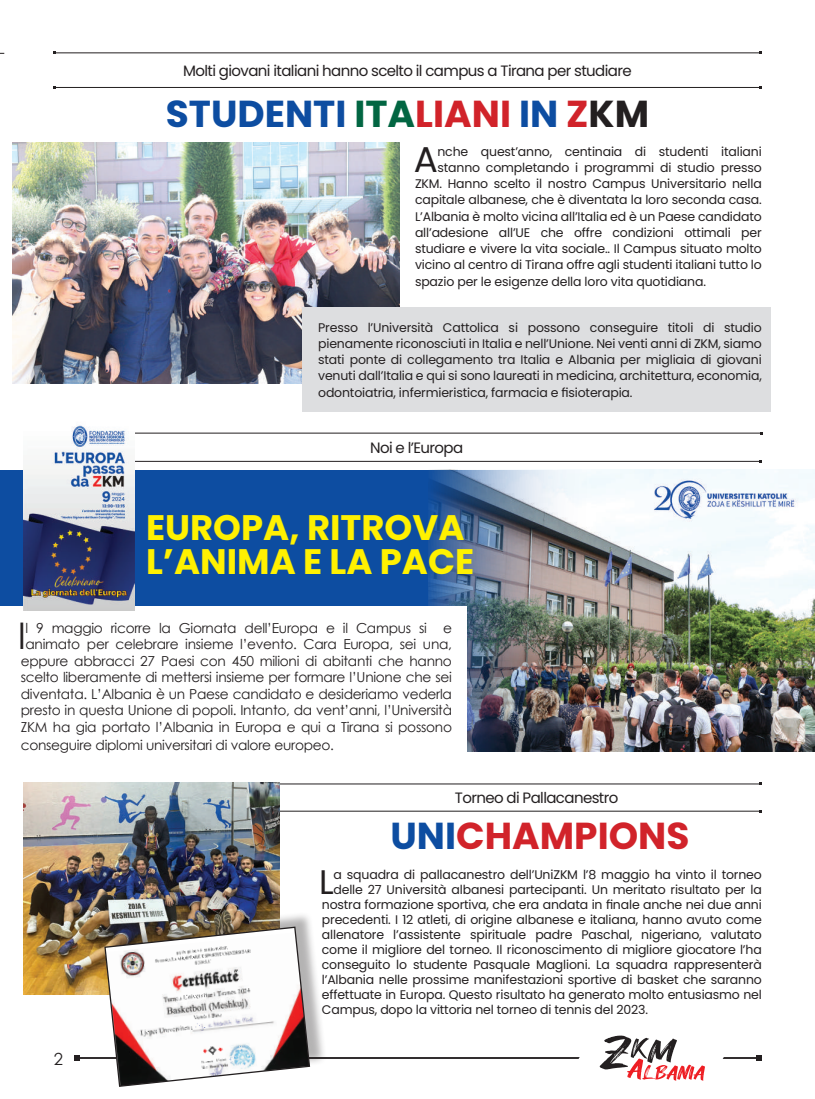
<style>
.page{position:relative;width:815px;height:1099px;background:#fff}
.page>*{position:absolute;margin:0;border:0;box-sizing:border-box;transform-origin:0 0}
.t1{font:700 37.5px "Poppins";color:#0d4da1}
.t2{font:700 37.5px "Poppins";color:#d1232a}
.t3{font:36.75px "Century Gothic";color:#231f20}
.t4{font:35.88px "Poppins";color:#231f20}
.t5{font:700 35.38px/34.2px "Poppins";color:#fff101}
.t6{font:34px "Poppins";color:#231f20}
.t7{font:16.75px "Century Gothic";color:#231f20}
.t8{font:15px "Poppins";letter-spacing:-.04em;color:#231f20}
.t9{font:13.75px/16.5px "Century Gothic";letter-spacing:-.02em;color:#231f20;text-align:center}
.t10{font:12.5px/16.2px "Poppins";letter-spacing:-.015em;color:#231f20;text-align:justify}
.s1{color:#026642}
.s2{color:#d1232a}
.s3{color:#231f20}
.s4{color:#0d4da1}
</style>
<div class="page">
<div style="left:0;top:470px;width:815px;height:281px;background:#0d4da1"></div>
<hr style="left:77px;top:1058px;width:682px;height:1px;background:#231f20">
<hr style="left:77px;top:1057px;width:682px;height:1px;background:#231f20">
<svg style="left:757px;top:1055px;width:5px;height:5px"></svg>
<svg style="left:75px;top:1055px;width:5px;height:5px"></svg>
<svg style="left:568px;top:1035px;width:165px;height:45px"></svg>
<img style="left:13px;top:142px;width:387px;height:241px">
<hr style="left:54px;top:53px;width:707px;height:1px;background:#231f20">
<hr style="left:54px;top:783px;width:707px;height:1px;background:#231f20">
<hr style="left:54px;top:810px;width:707px;height:1px;background:#231f20">
<hr style="left:56px;top:433px;width:706px;height:1px;background:#231f20">
<hr style="left:54px;top:461px;width:707px;height:1px;background:#231f20">
<hr style="left:54px;top:87px;width:707px;height:1px;background:#231f20">
<div style="left:302px;top:307px;width:469px;height:105px;background:#dddee0"></div>
<img style="left:23px;top:782px;width:257px;height:212px">
<div style="left:107px;top:911px;width:219px;height:174px;background:#231f20;opacity:.34"></div>
<svg style="left:104px;top:925px;width:207px;height:162px"></svg>
<img style="left:428px;top:469px;width:387px;height:282px">
<div style="left:0;top:605px;width:466px;height:162px;background:#fff"></div>
<img style="left:23px;top:425px;width:112px;height:185px">
<p class="t8" style="left:183px;top:62px;width:450px">Molti giovani italiani hanno scelto il campus a Tirana per studiare</p>
<h1 class="t1" style="left:166px;top:92px;width:485px">STUDENTI <span class="s1">ITA</span><span class="s2">LIANI</span> IN <span class="s2">Z</span><span class="s3">KM</span></h1>
<h3 class="t4" style="left:414px;top:138px;width:26px">A</h3>
<p class="t10" style="left:437px;top:143px;width:326px">nche quest’anno, centinaia di studenti italiani</p>
<p class="t10" style="left:437px;top:159px;width:326px">stanno completando i programmi di studio presso</p>
<p class="t10" style="left:415px;top:176px;width:348px">ZKM. Hanno scelto il nostro Campus Universitario nella</p>
<p class="t10" style="left:415px;top:192px;width:348px">capitale albanese, che è diventata la loro seconda casa.</p>
<p class="t10" style="left:415px;top:208px;width:348px">L’Albania è molto vicina all’Italia ed è un Paese candidato</p>
<p class="t10" style="left:415px;top:224px;width:348px">all’adesione all’UE che offre condizioni ottimali per</p>
<p class="t10" style="left:415px;top:241px;width:348px">studiare e vivere la vita sociale.. Il Campus situato molto</p>
<p class="t10" style="left:415px;top:257px;width:348px">vicino al centro di Tirana offre agli studenti italiani tutto lo</p>
<p class="t10" style="left:415px;top:273px;width:293px">spazio per le esigenze della loro vita quotidiana.</p>
<p class="t10" style="left:318px;top:319px;width:445px">Presso l’Università Cattolica si possono conseguire titoli di studio pienamente riconosciuti in Italia e nell’Unione. Nei venti anni di ZKM, siamo stati ponte di collegamento tra Italia e Albania per migliaia di giovani venuti dall’Italia e qui si sono laureati in medicina, architettura, economia, odontoiatria, infermieristica, farmacia e fisioterapia.</p>
<p class="t8" style="left:370px;top:438px;width:95px">Noi e l’Europa</p>
<h3 class="t5" style="left:146px;top:511px;width:330px">EUROPA, RITROVA<br>L’ANIMA E LA PACE</h3>
<p class="t9" style="left:21px;top:619px;width:433px">l 9 maggio ricorre la Giornata dell’Europa e il Campus si e animato per celebrare insieme l’evento. Cara Europa, sei una, eppure abbracci 27 Paesi con 450 milioni di abitanti che hanno scelto liberamente di mettersi insieme per formare l’Unione che sei diventata. L’Albania è un Paese candidato e desideriamo vederla presto in questa Unione di popoli. Intanto, da vent’anni, l’Università ZKM ha gia portato l’Albania in Europa e qui a Tirana si possono</p>
<p class="t9" style="left:21px;top:736px;width:315px">conseguire diplomi universitari di valore europeo.</p>
<h2 class="t3" style="left:18px;top:610px;width:10px">I</h2>
<p class="t8" style="left:455px;top:789px;width:165px">Torneo di Pallacanestro</p>
<h1 class="t2" style="left:391px;top:814px;width:300px"><span class="s4">UNI</span>CHAMPIONS</h1>
<h3 class="t7" style="left:54px;top:1046px;width:11px">2</h3>
<h3 class="t6" style="left:319px;top:862px;width:16px">L</h3>
<p class="t10" style="left:334px;top:866px;width:430px">a squadra di pallacanestro dell’UniZKM l’8 maggio ha vinto il torneo</p>
<p class="t10" style="left:334px;top:881px;width:430px">delle 27 Università albanesi partecipanti. Un meritato risultato per la</p>
<p class="t10" style="left:322px;top:896px;width:441px">nostra formazione sportiva, che era andata in finale anche nei due anni</p>
<p class="t10" style="left:322px;top:911px;width:441px">precedenti. I 12 atleti, di origine albanese e italiana, hanno avuto come</p>
<p class="t10" style="left:322px;top:926px;width:441px">allenatore l’assistente spirituale padre Paschal, nigeriano, valutato</p>
<p class="t10" style="left:322px;top:941px;width:441px">come il migliore del torneo. Il riconoscimento di migliore giocatore l’ha</p>
<p class="t10" style="left:322px;top:956px;width:441px">conseguito lo studente Pasquale Maglioni. La squadra rappresenterà</p>
<p class="t10" style="left:322px;top:971px;width:441px">l’Albania nelle prossime manifestazioni sportive di basket che saranno</p>
<p class="t10" style="left:322px;top:986px;width:441px">effettuate in Europa. Questo risultato ha generato molto entusiasmo nel</p>
<p class="t10" style="left:322px;top:1001px;width:328px">Campus, dopo la vittoria nel torneo di tennis del 2023.</p>
</div>
